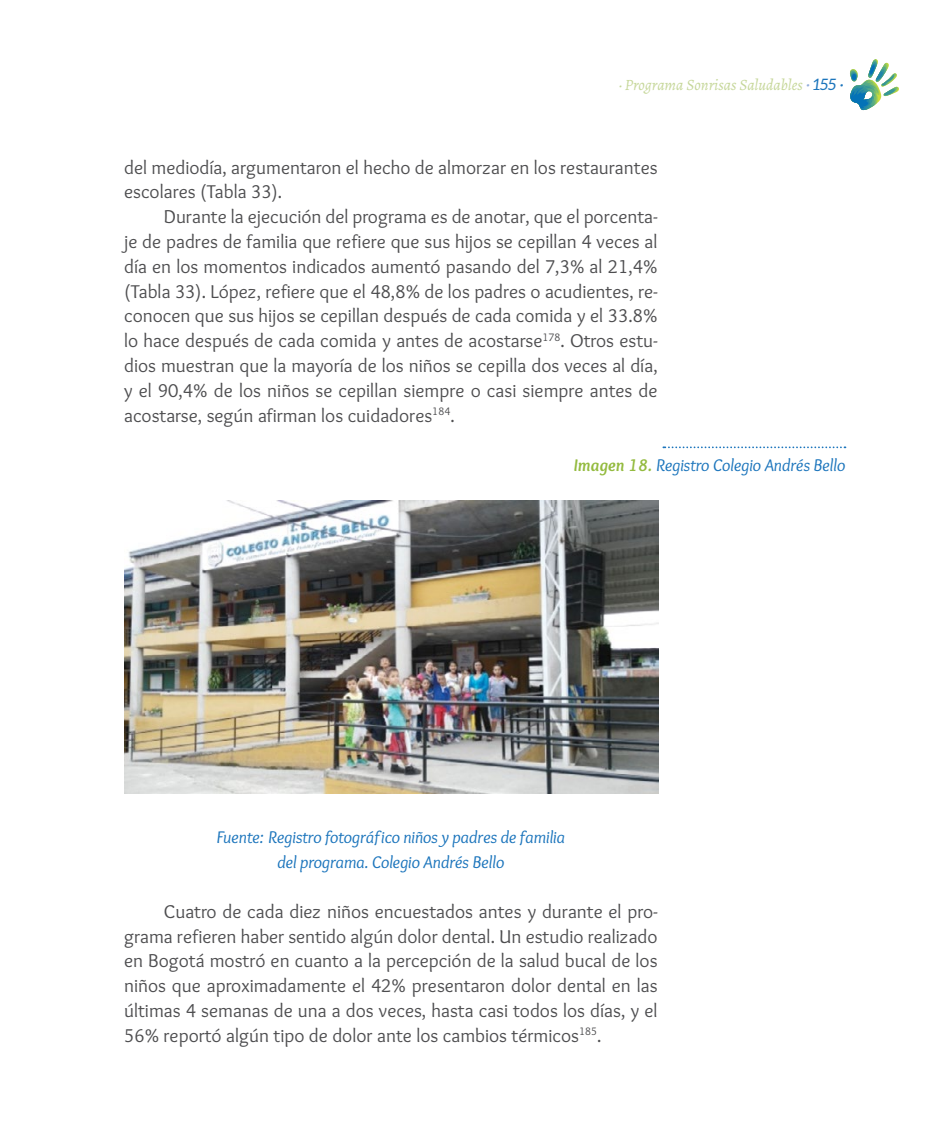
<style>
.page{position:relative;width:943px;height:1141px;background:#fff}
.page>*{position:absolute;margin:0;border:0;box-sizing:border-box;transform-origin:0 0}
.t1{font:19.25px/24.8px "Overlock";color:#4d4d4f;text-align:justify}
.t2{font:italic 17.5px/24.8px "Overlock";color:#1c75bc;text-align:center}
.t3{font:italic 15.75px "Alegreya";color:#c6d79a}
.s1{font-family:"Aleo";color:#91acda}
.s2{font-family:"Aleo";color:#1c75bc}
.s3{font-weight:700;color:#94bb40}
</style>
<div class="page">
<svg style="left:850px;top:59px;width:49px;height:51px"></svg>
<img style="left:124px;top:500px;width:534px;height:294px">
<svg style="left:663px;top:446px;width:182px;height:2px"></svg>
<p class="t3" style="left:618px;top:75px;width:227px">· Programa Sonrisas Saludables <span class="s1">·</span> <span class="s2">155 ·</span></p>
<p class="t1" style="left:124px;top:155px;width:535px">del mediodía, argumentaron el hecho de almorzar en los restaurantes escolares (Tabla 33).</p>
<p class="t1" style="left:124px;top:205px;width:535px;text-indent:40px">Durante la ejecución del programa es de anotar, que el porcenta&shy;je de padres de familia que refiere que sus hijos se cepillan 4 veces al día en los momentos indicados aumentó pasando del 7,3% al 21,4% (Tabla 33). López, refiere que el 48,8% de los padres o acudientes, re&shy;conocen que sus hijos se cepillan después de cada comida y el 33.8% lo hace después de cada comida y antes de acostarse<sup>178</sup>. Otros estu&shy;dios muestran que la mayoría de los niños se cepilla dos veces al día, y el 90,4% de los niños se cepillan siempre o casi siempre antes de acostarse, según afirman los cuidadores<sup>184</sup>.</p>
<p class="t2" style="left:573px;top:453px;width:273px"><span class="s3">Imagen 18.</span> Registro Colegio Andrés Bello</p>
<p class="t2" style="left:216px;top:825px;width:350px">Fuente: Registro fotográfico niños y padres de familia del programa. Colegio Andrés Bello</p>
<p class="t1" style="left:124px;top:899px;width:535px;text-indent:40px">Cuatro de cada diez niños encuestados antes y durante el pro&shy;grama refieren haber sentido algún dolor dental. Un estudio realizado en Bogotá mostró en cuanto a la percepción de la salud bucal de los niños que aproximadamente el 42% presentaron dolor dental en las últimas 4 semanas de una a dos veces, hasta casi todos los días, y el 56% reportó algún tipo de dolor ante los cambios térmicos<sup>185</sup>.</p>
</div>
